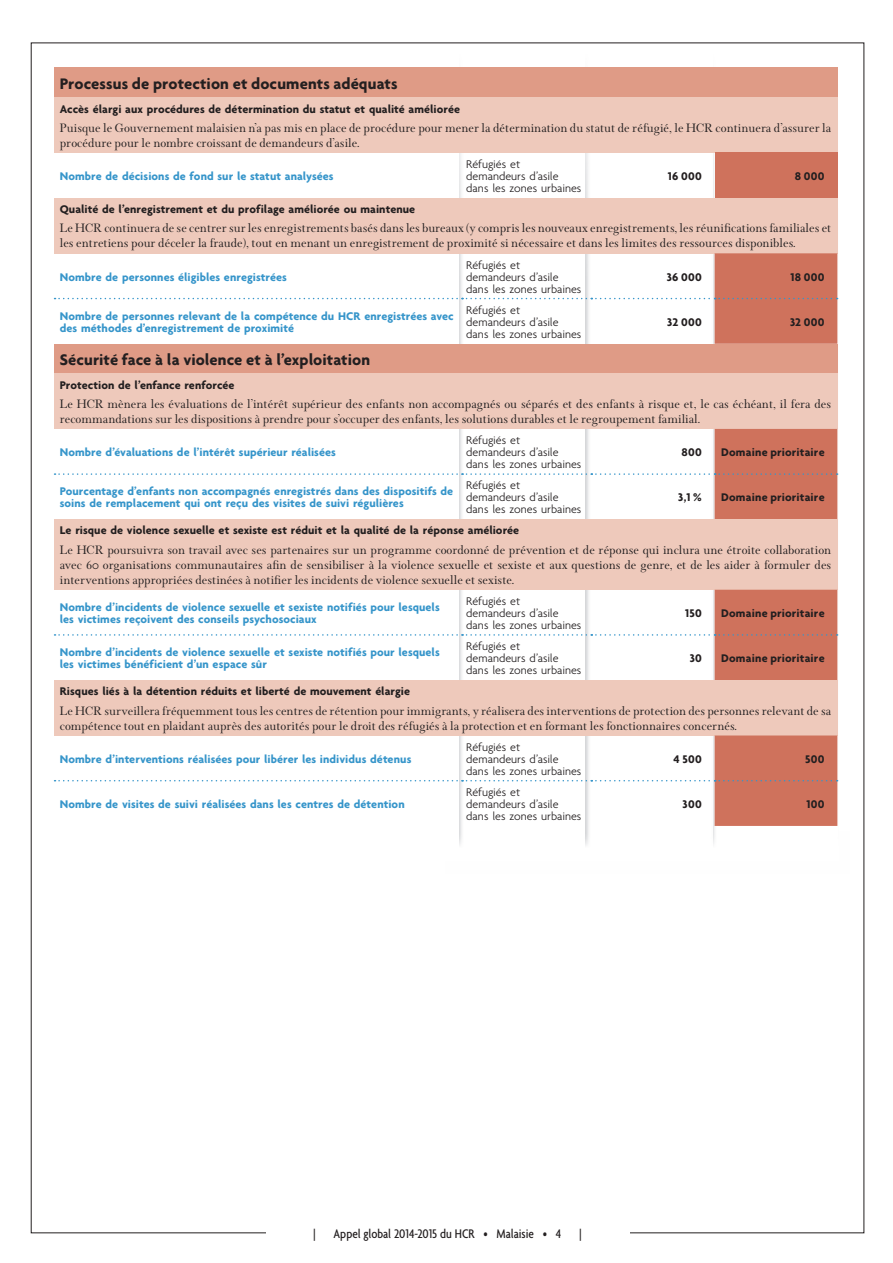
<style>
.page{position:relative;width:893px;height:1263px;background:#fff}
.page>*{position:absolute;margin:0;border:0;box-sizing:border-box;transform-origin:0 0}
.t1{font:700 16.5px "Agenda";letter-spacing:.005em;color:#231f20}
.t2{font:13.5px/15px "Wessex";color:#231f20}
.t3{font:500 condensed 13.5px "Agenda";letter-spacing:-.005em;color:#231f20}
.t4{font:700 12px/12px "Agenda";letter-spacing:.005em;color:#3695ca}
.t5{font:300 12px/12px "Agenda";color:#231f20}
.t6{font:700 12px "Agenda";letter-spacing:.005em;color:#231f20}
</style>
<div class="page">
<img style="left:586px;top:54px;width:1px;height:777px">
<div style="left:54px;top:68px;width:783px;height:29px;background:#df9b86"></div>
<div style="left:54px;top:97px;width:783px;height:56px;background:#eec9bb"></div>
<div style="left:715px;top:153px;width:122px;height:45px;background:#cf725c"></div>
<div style="left:54px;top:198px;width:783px;height:55px;background:#eec9bb"></div>
<svg style="left:55px;top:253px;width:783px;height:91px"></svg>
<div style="left:54px;top:344px;width:783px;height:29px;background:#df9b86"></div>
<div style="left:54px;top:373px;width:783px;height:56px;background:#eec9bb"></div>
<svg style="left:55px;top:429px;width:783px;height:90px"></svg>
<div style="left:54px;top:519px;width:783px;height:71px;background:#eec9bb"></div>
<svg style="left:55px;top:590px;width:783px;height:90px"></svg>
<div style="left:54px;top:680px;width:783px;height:55px;background:#eec9bb"></div>
<svg style="left:55px;top:735px;width:783px;height:91px"></svg>
<img style="left:459px;top:831px;width:256px;height:15px">
<img style="left:586px;top:831px;width:1px;height:30px">
<p class="t1" style="left:60px;top:73px;width:339px">Processus de protection et documents adéquats</p>
<p class="t6" style="left:60px;top:101px;width:402px">Accès élargi aux procédures de détermination du statut et qualité améliorée</p>
<p class="t2" style="left:60px;top:120px;width:773px">Puisque le Gouvernement malaisien n’a pas mis en place de procédure pour mener la détermination du statut de réfugié, le HCR continuera d’assurer la procédure pour le nombre croissant de demandeurs d’asile.</p>
<p class="t4" style="left:60px;top:170px;width:275px">Nombre de décisions de fond sur le statut analysées</p>
<p class="t5" style="left:466px;top:158px;width:117px">Réfugiés et demandeurs d’asile dans les zones urbaines</p>
<p class="t6" style="left:668px;top:169px;width:36px">16 000</p>
<p class="t6" style="left:795px;top:169px;width:31px">8 000</p>
<p class="t6" style="left:60px;top:202px;width:357px">Qualité de l’enregistrement et du profilage améliorée ou maintenue</p>
<p class="t2" style="left:60px;top:221px;width:773px">Le HCR continuera de se centrer sur les enregistrements basés dans les bureaux (y compris les nouveaux enregistrements, les réunifications familiales et les entretiens pour déceler la fraude), tout en menant un enregistrement de proximité si nécessaire et dans les limites des ressources disponibles.</p>
<p class="t4" style="left:60px;top:270px;width:229px">Nombre de personnes éligibles enregistrées</p>
<p class="t5" style="left:466px;top:258px;width:117px">Réfugiés et demandeurs d’asile dans les zones urbaines</p>
<p class="t6" style="left:667px;top:269px;width:37px">36 000</p>
<p class="t6" style="left:790px;top:269px;width:36px">18 000</p>
<p class="t4" style="left:60px;top:310px;width:395px">Nombre de personnes relevant de la compétence du HCR enregistrées avec des méthodes d’enregistrement de proximité</p>
<p class="t5" style="left:466px;top:304px;width:117px">Réfugiés et demandeurs d’asile dans les zones urbaines</p>
<p class="t6" style="left:667px;top:314px;width:36px">32 000</p>
<p class="t6" style="left:790px;top:314px;width:36px">32 000</p>
<p class="t1" style="left:60px;top:349px;width:312px">Sécurité face à la violence et à l’exploitation</p>
<p class="t6" style="left:60px;top:377px;width:176px">Protection de l’enfance renforcée</p>
<p class="t2" style="left:60px;top:396px;width:773px">Le HCR mènera les évaluations de l’intérêt supérieur des enfants non accompagnés ou séparés et des enfants à risque et, le cas échéant, il fera des recommandations sur les dispositions à prendre pour s’occuper des enfants, les solutions durables et le regroupement familial.</p>
<p class="t4" style="left:60px;top:446px;width:278px">Nombre d’évaluations de l’intérêt supérieur réalisées</p>
<p class="t5" style="left:466px;top:434px;width:117px">Réfugiés et demandeurs d’asile dans les zones urbaines</p>
<p class="t6" style="left:681px;top:445px;width:22px">800</p>
<p class="t6" style="left:721px;top:445px;width:105px">Domaine prioritaire</p>
<p class="t4" style="left:60px;top:485px;width:395px">Pourcentage d’enfants non accompagnés enregistrés dans des dispositifs de soins de remplacement qui ont reçu des visites de suivi régulières</p>
<p class="t5" style="left:466px;top:479px;width:117px">Réfugiés et demandeurs d’asile dans les zones urbaines</p>
<p class="t6" style="left:678px;top:490px;width:25px">3,1 %</p>
<p class="t6" style="left:721px;top:490px;width:105px">Domaine prioritaire</p>
<p class="t6" style="left:60px;top:523px;width:461px">Le risque de violence sexuelle et sexiste est réduit et la qualité de la réponse améliorée</p>
<p class="t2" style="left:60px;top:542px;width:773px;text-align:justify">Le HCR poursuivra son travail avec ses partenaires sur un programme coordonné de prévention et de réponse qui inclura une étroite collaboration avec 60 organisations communautaires afin de sensibiliser à la violence sexuelle et sexiste et aux questions de genre, et de les aider à formuler des interventions appropriées destinées à notifier les incidents de violence sexuelle et sexiste.</p>
<p class="t4" style="left:60px;top:601px;width:381px">Nombre d’incidents de violence sexuelle et sexiste notifiés pour lesquels les victimes reçoivent des conseils psychosociaux</p>
<p class="t5" style="left:466px;top:595px;width:117px">Réfugiés et demandeurs d’asile dans les zones urbaines</p>
<p class="t6" style="left:685px;top:606px;width:18px">150</p>
<p class="t6" style="left:721px;top:606px;width:105px">Domaine prioritaire</p>
<p class="t4" style="left:60px;top:646px;width:381px">Nombre d’incidents de violence sexuelle et sexiste notifiés pour lesquels les victimes bénéficient d’un espace sûr</p>
<p class="t5" style="left:466px;top:640px;width:117px">Réfugiés et demandeurs d’asile dans les zones urbaines</p>
<p class="t6" style="left:690px;top:651px;width:14px">30</p>
<p class="t6" style="left:721px;top:651px;width:105px">Domaine prioritaire</p>
<p class="t6" style="left:60px;top:684px;width:352px">Risques liés à la détention réduits et liberté de mouvement élargie</p>
<p class="t2" style="left:60px;top:703px;width:773px">Le HCR surveillera fréquemment tous les centres de rétention pour immigrants, y réalisera des interventions de protection des personnes relevant de sa compétence tout en plaidant auprès des autorités pour le droit des réfugiés à la protection et en formant les fonctionnaires concernés.</p>
<p class="t4" style="left:60px;top:752px;width:353px">Nombre d’interventions réalisées pour libérer les individus détenus</p>
<p class="t5" style="left:466px;top:741px;width:117px">Réfugiés et demandeurs d’asile dans les zones urbaines</p>
<p class="t6" style="left:673px;top:751px;width:30px">4 500</p>
<p class="t6" style="left:805px;top:751px;width:21px">500</p>
<p class="t4" style="left:60px;top:798px;width:346px">Nombre de visites de suivi réalisées dans les centres de détention</p>
<p class="t5" style="left:466px;top:786px;width:117px">Réfugiés et demandeurs d’asile dans les zones urbaines</p>
<p class="t6" style="left:683px;top:797px;width:21px">300</p>
<p class="t6" style="left:806px;top:797px;width:20px">100</p>
<p class="t3" style="left:313px;top:1225px;width:4px">|</p>
<p class="t3" style="left:334px;top:1225px;width:229px">Appel global 2014-2015 du HCR • Malaisie • 4</p>
<p class="t3" style="left:579px;top:1225px;width:4px">|</p>
</div>
